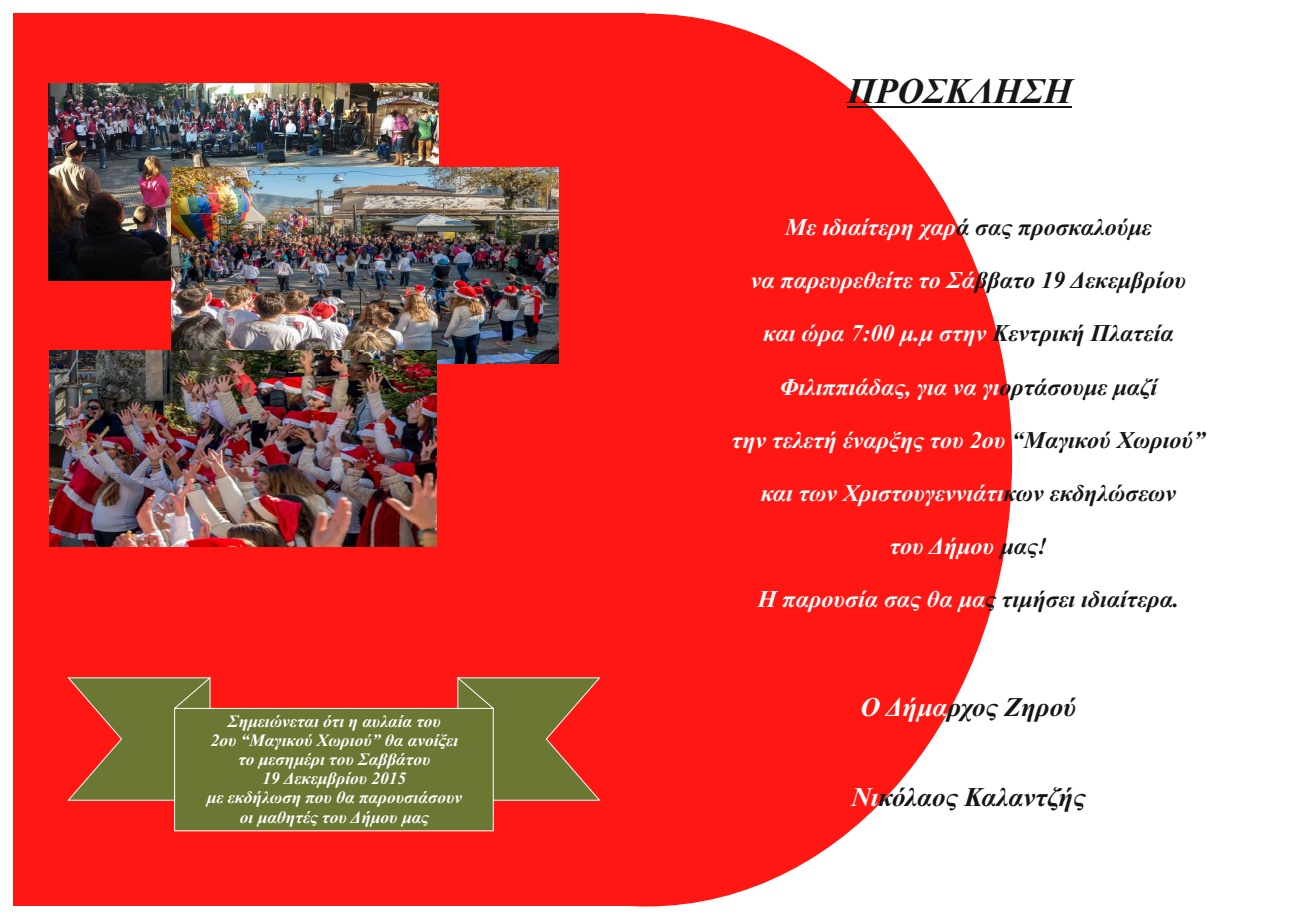
<style>
.page{position:relative;width:1290px;height:920px;background:#fff}
.page>*{position:absolute;margin:0;border:0;box-sizing:border-box;transform-origin:0 0}
.t1{font:italic 700 36px "Times New Roman";color:#151616}
.t2{font:italic 700 27px "Times New Roman";color:#151616}
.t3{font:italic 700 24px "Times New Roman";color:#fff}
.t4{font:italic 700 24px "Times New Roman";color:#151616}
.t5{font:italic 700 17.4px/19.2px "Times New Roman";color:#fff;text-align:center}
.s1{color:#fff}
.s2{color:#151616}
</style>
<div class="page">
<div style="left:280px;top:14px;width:732px;height:892px;background:#ff1714;border-radius:50%"></div>
<div style="left:13px;top:13px;width:632px;height:893px;background:#ff1714"></div>
<hr style="left:847px;top:107px;width:225px;height:1px;background:#151616">
<img style="left:49px;top:84px;width:389px;height:197px">
<img style="left:172px;top:168px;width:387px;height:195px">
<img style="left:50px;top:351px;width:387px;height:195px">
<svg style="left:68px;top:677px;width:532px;height:154px;fill:#6b7833"></svg>
<p class="t5" style="left:207px;top:713px;width:257px">Σημειώνεται ότι η αυλαία του<br>2ου “Μαγικού Χωριού” θα ανοίξει το μεσημέρι του Σαββάτου<br>19 Δεκεμβρίου 2015<br>με εκδήλωση που θα παρουσιάσουν οι μαθητές του Δήμου μας</p>
<h1 class="t1" style="left:847px;top:79px;width:226px">ΠΡΟΣΚΛΗΣΗ</h1>
<p class="t4" style="left:785px;top:219px;width:368px"><span class="s1">Με ιδιαίτερη χαρ</span>ά σας προσκαλούμε</p>
<p class="t3" style="left:751px;top:272px;width:437px">να παρευρεθείτε το Σά<span class="s2">ββατο 19 Δεκεμβρίου</span></p>
<p class="t3" style="left:763px;top:325px;width:412px">και ώρα 7:00 μ.μ στην <span class="s2">Κεντρική Πλατεία</span></p>
<p class="t3" style="left:780px;top:378px;width:379px">Φιλιππιάδας, για να γι<span class="s2">ορτάσουμε μαζί</span></p>
<p class="t3" style="left:732px;top:431px;width:475px">την τελετή έναρξης του 2ου <span class="s2">“Μαγικού Χωριού”</span></p>
<p class="t3" style="left:761px;top:485px;width:417px">και των Χριστουγεννιάτι<span class="s2">κων εκδηλώσεων</span></p>
<p class="t3" style="left:890px;top:538px;width:159px">του Δήμου <span class="s2">μας!</span></p>
<p class="t4" style="left:758px;top:591px;width:423px"><span class="s1">Η παρουσία σας θα μα</span>ς τιμήσει ιδιαίτερα.</p>
<p class="t2" style="left:860px;top:698px;width:217px"><span class="s1">Ο Δήμα</span>ρχος Ζηρού</p>
<p class="t2" style="left:851px;top:788px;width:236px"><span class="s1">Νι</span>κόλαος Καλαντζής</p>
</div>
